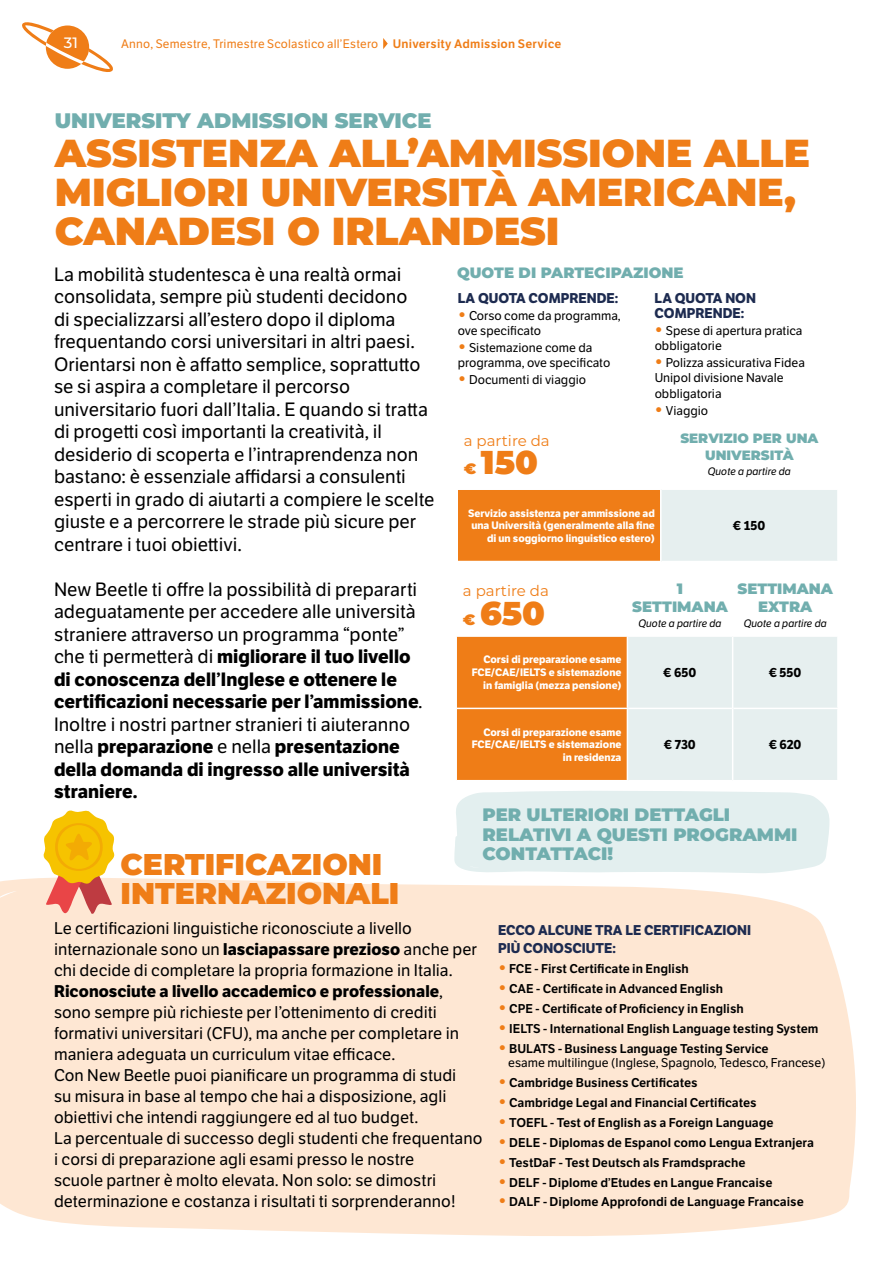
<style>
.page{position:relative;width:893px;height:1263px;background:#fff}
.page>*{position:absolute;margin:0;border:0;box-sizing:border-box;transform-origin:0 0}
.t1{font:900 39px/39px "Montserrat";color:#ef7d17}
.t2{font:900 33px "Montserrat";color:#ef7d17}
.t3{font:900 30px/28.5px "Montserrat";color:#ef7d17}
.t4{font:900 21px "Montserrat";color:#71aeae}
.t5{font:18.75px/22.5px "LFT Etica";color:#000}
.t6{font:900 18px/19.5px "Montserrat";color:#71aeae}
.t7{font:16.5px/21px "LFT Etica";letter-spacing:.005em;color:#000}
.t8{font:900 15px/18px "Montserrat";color:#71aeae;text-align:center}
.t9{font:15px "Montserrat";color:#ef7d17}
.t10{font:500 15px "Montserrat";color:#fff}
.t11{font:700 13.8px/18px "LFT Etica";color:#1d2b50}
.t12{font:900 13.5px/16.5px "Montserrat";color:#71aeae;text-align:center}
.t13{font:700 12.75px "LFT Etica";color:#000}
.t14{font:12.45px "LFT Etica SB";color:#000}
.t15{font:12.45px/15.1px "LFT Etica";color:#000}
.t16{font:12px "LFT Etica";letter-spacing:.02em;color:#ef7d17}
.t17{font:700 10.5px/12.6px "LFT Etica";color:#fff;text-align:right}
.t18{font:italic 10.5px "LFT Etica";color:#000}
.s1{font-family:"LFT Etica SB"}
.s2{font-weight:700}
.s3{font-weight:700;font-size:17.25px;color:#ef7d17}
.s4{font-size:15px}
.s5{font-family:"LFT Etica";font-weight:700;font-size:17.25px;color:#ef7d17}
</style>
<div class="page">
<div style="left:0;top:878px;width:856px;height:358px;background:#fee7d3"></div>
<svg style="left:22px;top:22px;width:91px;height:50px"></svg>
<svg style="left:43px;top:810px;width:73px;height:106px;background:#f2b955"></svg>
<div style="left:458px;top:489px;width:203px;height:72px;background:#ef7d17"></div>
<div style="left:661px;top:489px;width:177px;height:72px;background:#e6efef"></div>
<hr style="left:662px;top:488px;width:177px;height:2px;background:#fff">
<hr style="left:458px;top:488px;width:204px;height:2px;background:#fff">
<hr style="left:660px;top:490px;width:2px;height:71px;background:#fff">
<hr style="left:837px;top:490px;width:2px;height:71px;background:#fff">
<div style="left:454px;top:791px;width:376px;height:82px;background:#e3efef"></div>
<svg style="left:457px;top:637px;width:380px;height:143px;background:#eabc8e"></svg>
<hr style="left:628px;top:708px;width:104px;height:1px;background:#fff">
<hr style="left:733px;top:708px;width:106px;height:1px;background:#fff">
<hr style="left:627px;top:637px;width:1px;height:71px;background:#fff">
<hr style="left:732px;top:637px;width:1px;height:71px;background:#fff">
<hr style="left:457px;top:708px;width:171px;height:1px;background:#fff">
<hr style="left:627px;top:709px;width:1px;height:71px;background:#fff">
<hr style="left:732px;top:708px;width:1px;height:72px;background:#fff">
<svg style="left:383px;top:38px;width:5px;height:11px"></svg>
<p class="t10" style="left:64px;top:32px;width:16px">31</p>
<p class="t16" style="left:121px;top:36px;width:442px">Anno, Semestre, Trimestre Scolastico all’Estero <span class="s1">University Admission Service</span></p>
<p class="t4" style="left:55px;top:105px;width:378px">UNIVERSITY ADMISSION SERVICE</p>
<h1 class="t1" style="left:55px;top:131px;width:757px">ASSISTENZA ALL’AMMISSIONE ALLE<br>MIGLIORI UNIVERSITÀ AMERICANE,<br>CANADESI O IRLANDESI</h1>
<p class="t5" style="left:54px;top:263px;width:382px">La mobilità studentesca è una realtà ormai consolidata, sempre più studenti decidono<br>di specializzarsi all’estero dopo il diploma frequentando corsi universitari in altri paesi.<br>Orientarsi non è affatto semplice, soprattutto se si aspira a completare il percorso universitario fuori dall’Italia. E quando si tratta di progetti così importanti la creatività, il desiderio di scoperta e l’intraprendenza non bastano: è essenziale affidarsi a consulenti esperti in grado di aiutarti a compiere le scelte giuste e a percorrere le strade più sicure per centrare i tuoi obiettivi.</p>
<p class="t5" style="left:54px;top:578px;width:370px">New Beetle ti offre la possibilità di prepararti adeguatamente per accedere alle università straniere attraverso un programma “ponte” che ti permetterà di <span class="s2">migliorare il tuo livello di conoscenza dell’Inglese e ottenere le certificazioni necessarie per l’ammissione</span>.<br>Inoltre i nostri partner stranieri ti aiuteranno nella <span class="s2">preparazione</span> e nella <span class="s2">presentazione della domanda di ingresso alle università straniere.</span></p>
<h3 class="t3" style="left:121px;top:848px;width:280px">CERTIFICAZIONI<br>INTERNAZIONALI</h3>
<p class="t8" style="left:457px;top:263px;width:228px">QUOTE DI PARTECIPAZIONE</p>
<p class="t11" style="left:458px;top:289px;width:162px">LA QUOTA COMPRENDE:</p>
<p class="t15" style="left:458px;top:308px;width:164px"><span class="s3">•</span> Corso come da programma, ove specificato</p>
<p class="t15" style="left:458px;top:340px;width:154px"><span class="s3">•</span> Sistemazione come da programma, ove specificato</p>
<p class="t15" style="left:458px;top:373px;width:130px"><span class="s3">•</span> Documenti di viaggio</p>
<p class="t9" style="left:464px;top:430px;width:87px">a partire da</p>
<h2 class="t2" style="left:464px;top:438px;width:76px"><span class="s4">€</span> 150</h2>
<p class="t11" style="left:655px;top:290px;width:103px;line-height:15.1px">LA QUOTA NON<br>COMPRENDE:</p>
<p class="t15" style="left:655px;top:323px;width:149px"><span class="s3">•</span> Spese di apertura pratica obbligatorie</p>
<p class="t15" style="left:655px;top:356px;width:152px"><span class="s3">•</span> Polizza assicurativa Fidea<br>Unipol divisione Navale obbligatoria</p>
<p class="t15" style="left:655px;top:403px;width:55px"><span class="s3">•</span> Viaggio</p>
<p class="t12" style="left:680px;top:429px;width:140px">SERVIZIO PER UNA<br>UNIVERSITÀ</p>
<p class="t18" style="left:708px;top:465px;width:85px">Quote a partire da</p>
<p class="t17" style="left:468px;top:507px;width:188px">Servizio assistenza per ammissione ad una Università (generalmente alla fine di un soggiorno linguistico estero)</p>
<p class="t13" style="left:733px;top:518px;width:34px">€ 150</p>
<p class="t9" style="left:463px;top:580px;width:87px">a partire da</p>
<h2 class="t2" style="left:463px;top:588px;width:84px"><span class="s4">€</span> 650</h2>
<p class="t17" style="left:472px;top:654px;width:151px">Corsi di preparazione esame<br>FCE/CAE/IELTS e sistemazione in famiglia (mezza pensione)</p>
<p class="t8" style="left:632px;top:579px;width:97px">1<br>SETTIMANA</p>
<p class="t18" style="left:638px;top:617px;width:85px">Quote a partire da</p>
<p class="t8" style="left:737px;top:579px;width:97px">SETTIMANA<br>EXTRA</p>
<p class="t18" style="left:744px;top:617px;width:85px">Quote a partire da</p>
<p class="t13" style="left:664px;top:665px;width:34px">€ 650</p>
<p class="t13" style="left:769px;top:665px;width:34px">€ 550</p>
<p class="t17" style="left:472px;top:726px;width:151px">Corsi di preparazione esame<br>FCE/CAE/IELTS e sistemazione in residenza</p>
<p class="t13" style="left:664px;top:737px;width:33px">€ 730</p>
<p class="t13" style="left:769px;top:737px;width:34px">€ 620</p>
<p class="t6" style="left:482px;top:804px;width:317px">PER ULTERIORI DETTAGLI<br>RELATIVI A QUESTI PROGRAMMI<br>CONTATTACI!</p>
<p class="t7" style="left:54px;top:918px;width:430px">Le certificazioni linguistiche riconosciute a livello internazionale sono un <span class="s2">lasciapassare prezioso</span> anche per chi decide di completare la propria formazione in Italia.<br><span class="s2">Riconosciute a livello accademico e professionale</span>, sono sempre più richieste per l’ottenimento di crediti formativi universitari (CFU), ma anche per completare in maniera adeguata un curriculum vitae efficace.<br>Con New Beetle puoi pianificare un programma di studi<br>su misura in base al tempo che hai a disposizione, agli obiettivi che intendi raggiungere ed al tuo budget.<br>La percentuale di successo degli studenti che frequentano i corsi di preparazione agli esami presso le nostre<br>scuole partner è molto elevata. Non solo: se dimostri determinazione e costanza i risultati ti sorprenderanno!</p>
<p class="t11" style="left:498px;top:921px;width:254px">ECCO ALCUNE TRA LE CERTIFICAZIONI<br>PIÙ CONOSCIUTE:</p>
<p class="t14" style="left:498px;top:961px;width:192px"><span class="s5">•</span> FCE - First Certificate in English</p>
<p class="t14" style="left:498px;top:981px;width:227px"><span class="s5">•</span> CAE - Certificate in Advanced English</p>
<p class="t14" style="left:498px;top:1001px;width:247px"><span class="s5">•</span> CPE - Certificate of Proficiency in English</p>
<p class="t14" style="left:498px;top:1021px;width:322px"><span class="s5">•</span> IELTS - International English Language testing System</p>
<p class="t14" style="left:498px;top:1041px;width:272px"><span class="s5">•</span> BULATS - Business Language Testing Service</p>
<p class="t15" style="left:508px;top:1055px;width:319px">esame multilingue (Inglese, Spagnolo, Tedesco, Francese)</p>
<p class="t14" style="left:498px;top:1075px;width:201px"><span class="s5">•</span> Cambridge Business Certificates</p>
<p class="t14" style="left:498px;top:1095px;width:260px"><span class="s5">•</span> Cambridge Legal and Financial Certificates</p>
<p class="t14" style="left:498px;top:1115px;width:277px"><span class="s5">•</span> TOEFL - Test of English as a Foreign Language</p>
<p class="t14" style="left:498px;top:1134px;width:317px"><span class="s5">•</span> DELE - Diplomas de Espanol como Lengua Extranjera</p>
<p class="t14" style="left:498px;top:1154px;width:249px"><span class="s5">•</span> TestDaF - Test Deutsch als Framdsprache</p>
<p class="t14" style="left:498px;top:1174px;width:276px"><span class="s5">•</span> DELF - Diplome d’Etudes en Langue Francaise</p>
<p class="t14" style="left:498px;top:1194px;width:307px"><span class="s5">•</span> DALF - Diplome Approfondi de Language Francaise</p>
</div>
